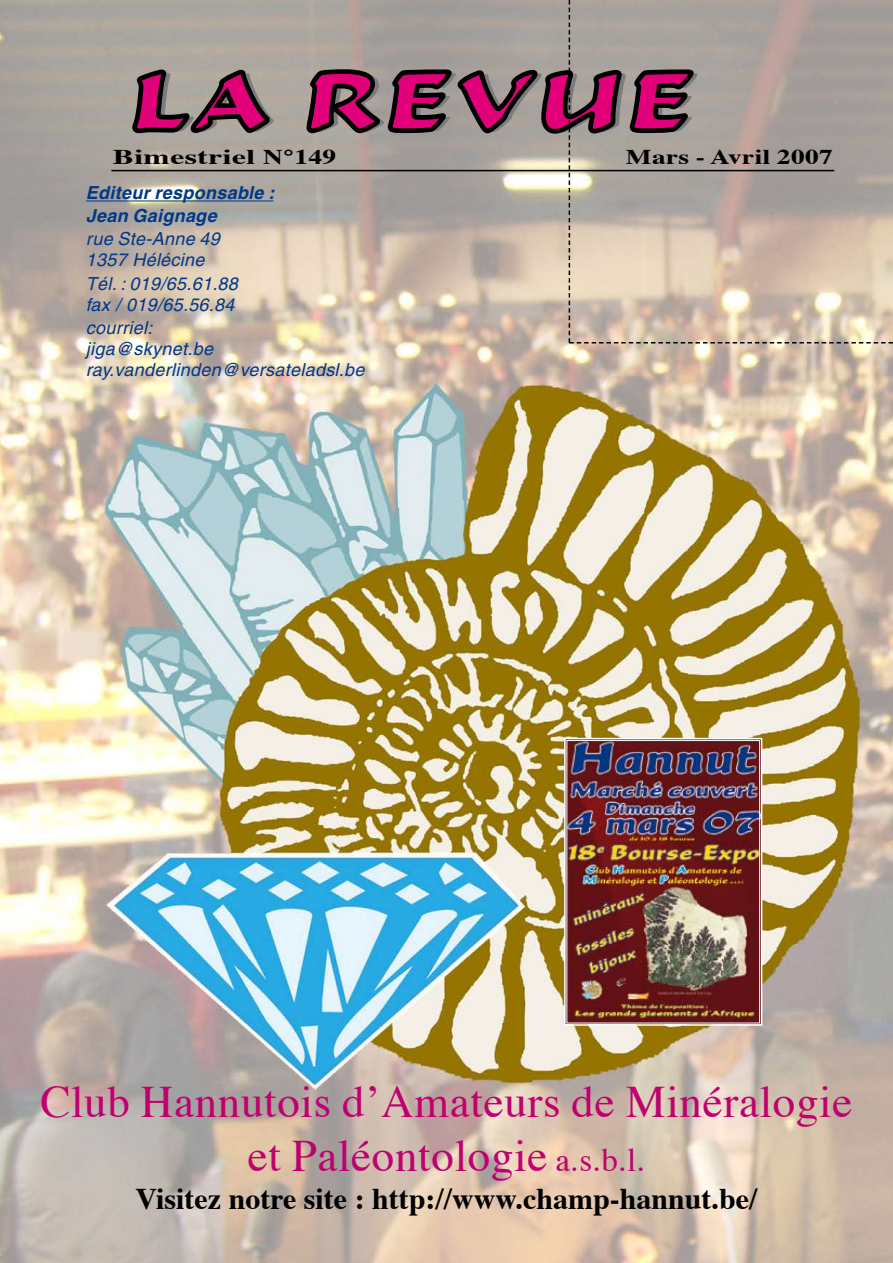
<style>
.page{position:relative;width:893px;height:1263px;background:#fff}
.page>*{position:absolute;margin:0;border:0;box-sizing:border-box;transform-origin:0 0}
.t1{font:45px/54px "Times";letter-spacing:.015em;color:#bf006e;text-align:center}
.t2{font:700 30px "Times";color:#000}
.t3{font:700 21px "Times";letter-spacing:.015em;color:#000;scale:1.5 1}
.t4{font:700 21px "Times";letter-spacing:.015em;color:#000;scale:1.3 1}
.t5{font:italic 18px/21px "Helvetica";letter-spacing:.015em;color:#003888}
.t6{font:italic 700 18px/23.1px "Helvetica";letter-spacing:.015em;color:#003888}
.s1{font-size:33px}
</style>
<div class="page">
<img style="left:0;top:0;width:893px;height:1263px">
<svg style="left:130px;top:67px;width:144px;height:68px;background:#8f5870"></svg>
<hr style="left:111px;top:170px;width:723px;height:1px;background:#000">
<hr style="left:86px;top:201px;width:187px;height:1px;background:#003888">
<svg style="left:304px;top:0;width:589px;height:343px;background:#b4a19b"></svg>
<img style="left:563px;top:737px;width:200px;height:289px">
<div style="left:567px;top:740px;width:193px;height:283px;border:1px solid #fff"></div>
<p class="t3" style="left:113px;top:137px;width:150px">Bimestriel N°149</p>
<p class="t4" style="left:626px;top:137px;width:161px">Mars - Avril 2007</p>
<p class="t6" style="left:86px;top:181px;width:190px">Editeur responsable :<br>Jean Gaignage</p>
<p class="t5" style="left:86px;top:229px;width:136px">rue Ste-Anne 49<br>1357 Hélécine</p>
<p class="t5" style="left:86px;top:273px;width:154px">Tél. : 019/65.61.88 fax / 019/65.56.84</p>
<p class="t5" style="left:86px;top:317px;width:280px">courriel:<br>jiga@skynet.be ray.vanderlinden@versateladsl.be</p>
<h1 class="t1" style="left:40px;top:1071px;width:813px">Club Hannutois d’Amateurs de Minéralogie et Paléontologie <span class="s1">a.s.b.l.</span></h1>
<h2 class="t2" style="left:136px;top:1170px;width:623px">Visitez notre site : http://www.champ-hannut.be/</h2>
</div>
